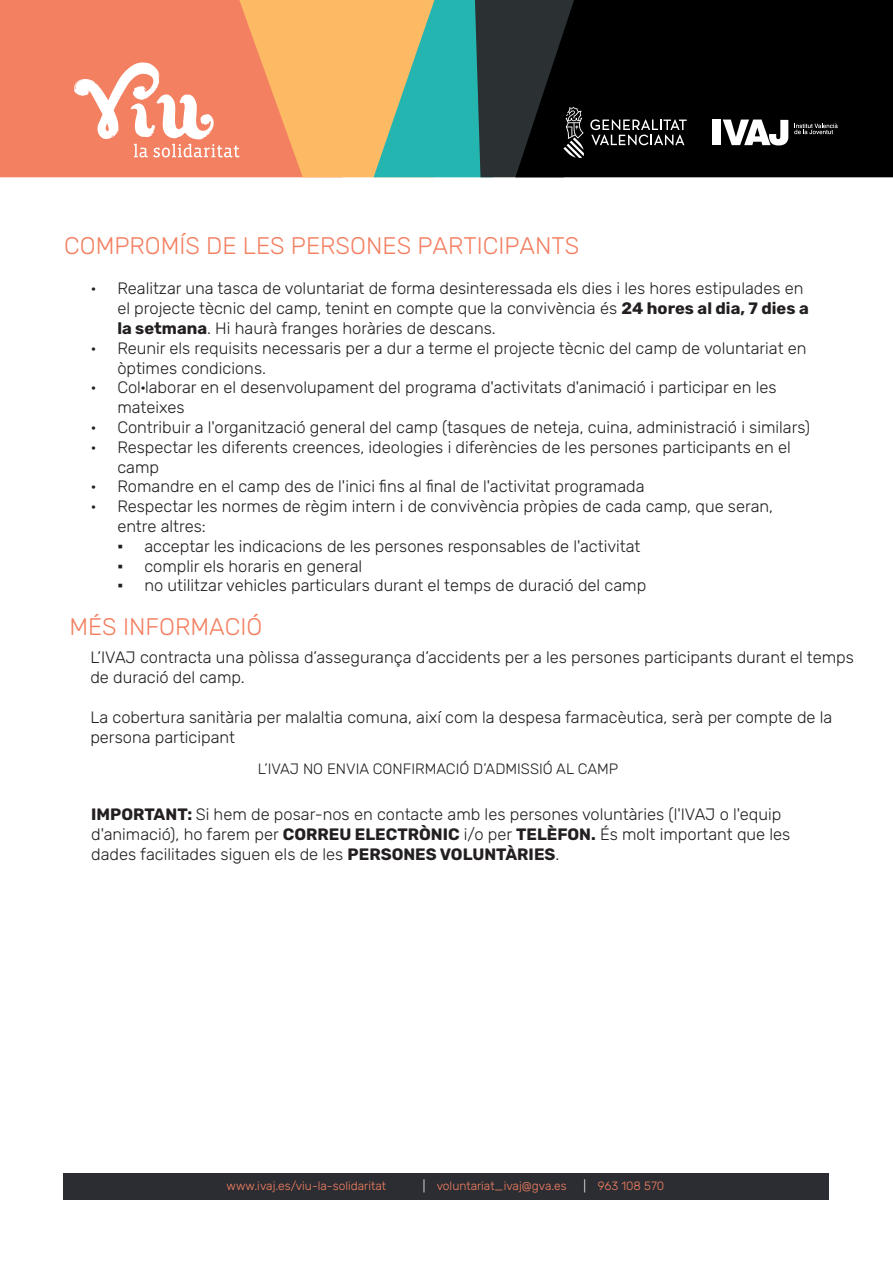
<style>
.page{position:relative;width:893px;height:1263px;background:#fff}
.page>*{position:absolute;margin:0;border:0;box-sizing:border-box;transform-origin:0 0}
.t1{font:300 24px "Rubik";color:#f48062}
.t2{font:300 16.5px/19.8px "Rubik";color:#231f20}
.t3{font:300 15px "Rubik";color:#231f20}
.t4{font:300 12px "Rubik";color:#f48062}
.s1{font-weight:700}
.s2{font-family:"Times New Roman";font-weight:400}
.s3{color:#fff}
</style>
<div class="page">
<div style="left:0;top:0;width:74px;height:177px;background:#f48062"></div>
<div style="left:505px;top:0;width:10px;height:177px;background:#2b3032"></div>
<svg style="left:515px;top:0;width:378px;height:177px;background:#030405"></svg>
<svg style="left:74px;top:0;width:431px;height:177px;background:#c69c75"></svg>
<svg style="left:590px;top:119px;width:97px;height:26px;background:#434344"></svg>
<svg style="left:563px;top:107px;width:21px;height:51px"></svg>
<svg style="left:723px;top:120px;width:65px;height:25px"></svg>
<div style="left:712px;top:120px;width:9px;height:25px;background:#fff"></div>
<svg style="left:794px;top:123px;width:44px;height:11px"></svg>
<div style="left:64px;top:1173px;width:765px;height:26px;background:#2c2d32"></div>
<h1 class="t1" style="left:64px;top:233px;width:517px">COMPROMÍS DE LES PERSONES PARTICIPANTS</h1>
<p class="t2" style="left:117px;top:279px;width:693px;text-indent:-27px">• Realitzar una tasca de voluntariat de forma desinteressada els dies i les hores estipulades en el projecte tècnic del camp, tenint en compte que la convivència és <span class="s1">24 hores al dia, 7 dies a la setmana</span>. Hi haurà franges horàries de descans.</p>
<p class="t2" style="left:117px;top:339px;width:691px;text-indent:-27px">• Reunir els requisits necessaris per a dur a terme el projecte tècnic del camp de voluntariat en òptimes condicions.</p>
<p class="t2" style="left:117px;top:378px;width:661px;text-indent:-27px">• Col·laborar en el desenvolupament del programa d'activitats d'animació i participar en les mateixes</p>
<p class="t2" style="left:90px;top:418px;width:721px">• Contribuir a l'organització general del camp (tasques de neteja, cuina, administració i similars)</p>
<p class="t2" style="left:117px;top:438px;width:675px;text-indent:-27px">• Respectar les diferents creences, ideologies i diferències de les persones participants en el camp</p>
<p class="t2" style="left:90px;top:477px;width:556px">• Romandre en el camp des de l'inici fins al final de l'activitat programada</p>
<p class="t2" style="left:117px;top:497px;width:657px;text-indent:-27px">• Respectar les normes de règim intern i de convivència pròpies de cada camp, que seran, entre altres:</p>
<p class="t2" style="left:117px;top:537px;width:525px"><span class="s2">▪</span> acceptar les indicacions de les persones responsables de l'activitat</p>
<p class="t2" style="left:117px;top:556px;width:246px"><span class="s2">▪</span> complir els horaris en general</p>
<p class="t2" style="left:117px;top:576px;width:530px"><span class="s2">▪</span> no utilitzar vehicles particulars durant el temps de duració del camp</p>
<h1 class="t1" style="left:69px;top:613px;width:194px">MÉS INFORMACIÓ</h1>
<p class="t2" style="left:90px;top:648px;width:765px">L’IVAJ contracta una pòlissa d’assegurança d’accidents per a les persones participants durant el temps de duració del camp.</p>
<p class="t2" style="left:90px;top:707px;width:744px">La cobertura sanitària per malaltia comuna, així com la despesa farmacèutica, serà per compte de la persona participant</p>
<p class="t3" style="left:258px;top:760px;width:362px">L’IVAJ NO ENVIA CONFIRMACIÓ D’ADMISSIÓ AL CAMP</p>
<p class="t2" style="left:91px;top:805px;width:701px"><span class="s1">IMPORTANT:</span> Si hem de posar-nos en contacte amb les persones voluntàries (l'IVAJ o l'equip d'animació), ho farem per <span class="s1">CORREU ELECTRÒNIC</span> i/o per <span class="s1">TELÈFON.</span> És molt important que les dades facilitades siguen els de les <span class="s1">PERSONES VOLUNTÀRIES</span>.</p>
<p class="t4" style="left:227px;top:1179px;width:161px">www.ivaj.es/viu-la-solidaritat</p>
<p class="t4" style="left:423px;top:1179px;width:145px"><span class="s3">|</span> voluntariat_ivaj@gva.es</p>
<p class="t4" style="left:584px;top:1179px;width:82px"><span class="s3">|</span> 963 108 570</p>
</div>
